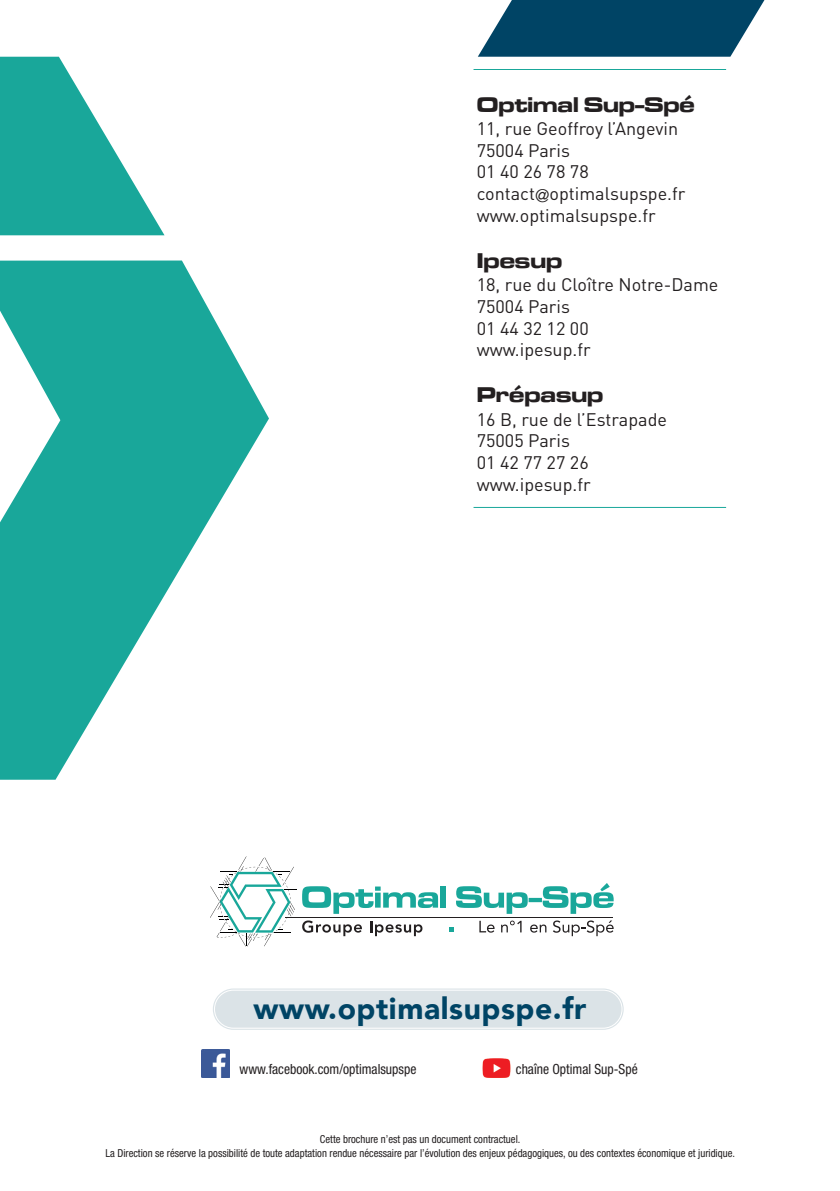
<style>
.page{position:relative;width:840px;height:1191px;background:#fff}
.page>*{position:absolute;margin:0;border:0;box-sizing:border-box;transform-origin:0 0}
.t1{font:900 30px "Avenir";letter-spacing:.02em;color:#004465}
.t2{font:22px "Microgramma D Bold Exte";color:#231f20}
.t3{font:18px/21.6px "DIN";color:#231f20}
.t4{font:condensed 14px "Helvetica Neue";color:#231f20}
.t5{font:condensed 11px "Helvetica Neue";color:#231f20}
.s1{font-family:"Avenir"}
</style>
<div class="page">
<div style="left:213px;top:988px;width:410px;height:41px;background:#dbe3e7;border-radius:21px"></div>
<div style="left:211px;top:986px;width:414px;height:45px;border:1px solid #fff;border-radius:22px"></div>
<div style="left:214px;top:989px;width:408px;height:39px;border:1px solid #fff;border-radius:19px"></div>
<hr style="left:473px;top:507px;width:252px;height:1px;background:#19a79a">
<hr style="left:473px;top:69px;width:252px;height:1px;background:#19a79a">
<svg style="left:478px;top:0;width:286px;height:57px;background:#1e5a77"></svg>
<svg style="left:210px;top:856px;width:86px;height:90px"></svg>
<hr style="left:285px;top:917px;width:327px;height:1px;background:#231f20">
<svg style="left:302px;top:886px;width:136px;height:28px"></svg>
<div style="left:440px;top:886px;width:6px;height:21px;background:#19a79a"></div>
<svg style="left:456px;top:886px;width:71px;height:28px"></svg>
<hr style="left:528px;top:898px;width:13px;height:4px;background:#19a79a">
<svg style="left:542px;top:883px;width:71px;height:31px"></svg>
<svg style="left:449px;top:927px;width:4px;height:4px"></svg>
<svg style="left:302px;top:920px;width:60px;height:16px"></svg>
<svg style="left:370px;top:921px;width:52px;height:15px"></svg>
<svg style="left:479px;top:920px;width:15px;height:12px"></svg>
<svg style="left:501px;top:920px;width:20px;height:12px"></svg>
<svg style="left:530px;top:924px;width:16px;height:8px"></svg>
<svg style="left:553px;top:920px;width:60px;height:16px"></svg>
<img style="left:202px;top:1049px;width:27px;height:28px">
<img style="left:482px;top:1058px;width:29px;height:19px">
<svg style="left:0;top:57px;width:269px;height:723px;fill:#19a79a"></svg>
<p class="t2" style="left:476px;top:89px;width:219px">Optimal Sup-Spé</p>
<p class="t3" style="left:476px;top:118px;width:210px">11, rue Geoffroy l’Angevin<br>75004 Paris<br>01 40 26 78 78 contact<span class="s1">@</span>optimalsupspe.fr</p>
<p class="t3" style="left:476px;top:204px;width:180px">www.optimalsupspe.fr</p>
<p class="t2" style="left:476px;top:245px;width:87px">Ipesup</p>
<p class="t3" style="left:476px;top:274px;width:243px">18, rue du Cloître Notre-Dame</p>
<p class="t3" style="left:476px;top:295px;width:95px">75004 Paris</p>
<p class="t3" style="left:476px;top:317px;width:113px">01 44 32 12 00</p>
<p class="t3" style="left:476px;top:338px;width:115px">www.ipesup.fr</p>
<p class="t2" style="left:476px;top:380px;width:128px">Prépasup</p>
<p class="t3" style="left:476px;top:408px;width:192px">16 B, rue de l’Estrapade<br>75005 Paris<br>01 42 77 27 26</p>
<p class="t3" style="left:476px;top:473px;width:115px">www.ipesup.fr</p>
<p class="t1" style="left:253px;top:982px;width:334px">www.optimalsupspe.fr</p>
<p class="t4" style="left:239px;top:1061px;width:178px">www.facebook.com/optimalsupspe</p>
<p class="t4" style="left:515px;top:1061px;width:123px">chaîne Optimal Sup-Spé</p>
<p class="t5" style="left:320px;top:1132px;width:202px">Cette brochure n’est pas un document contractuel.</p>
<p class="t5" style="left:105px;top:1146px;width:630px">La Direction se réserve la possibilité de toute adaptation rendue nécessaire par l’évolution des enjeux pédagogiques, ou des contextes économique et juridique.</p>
</div>
